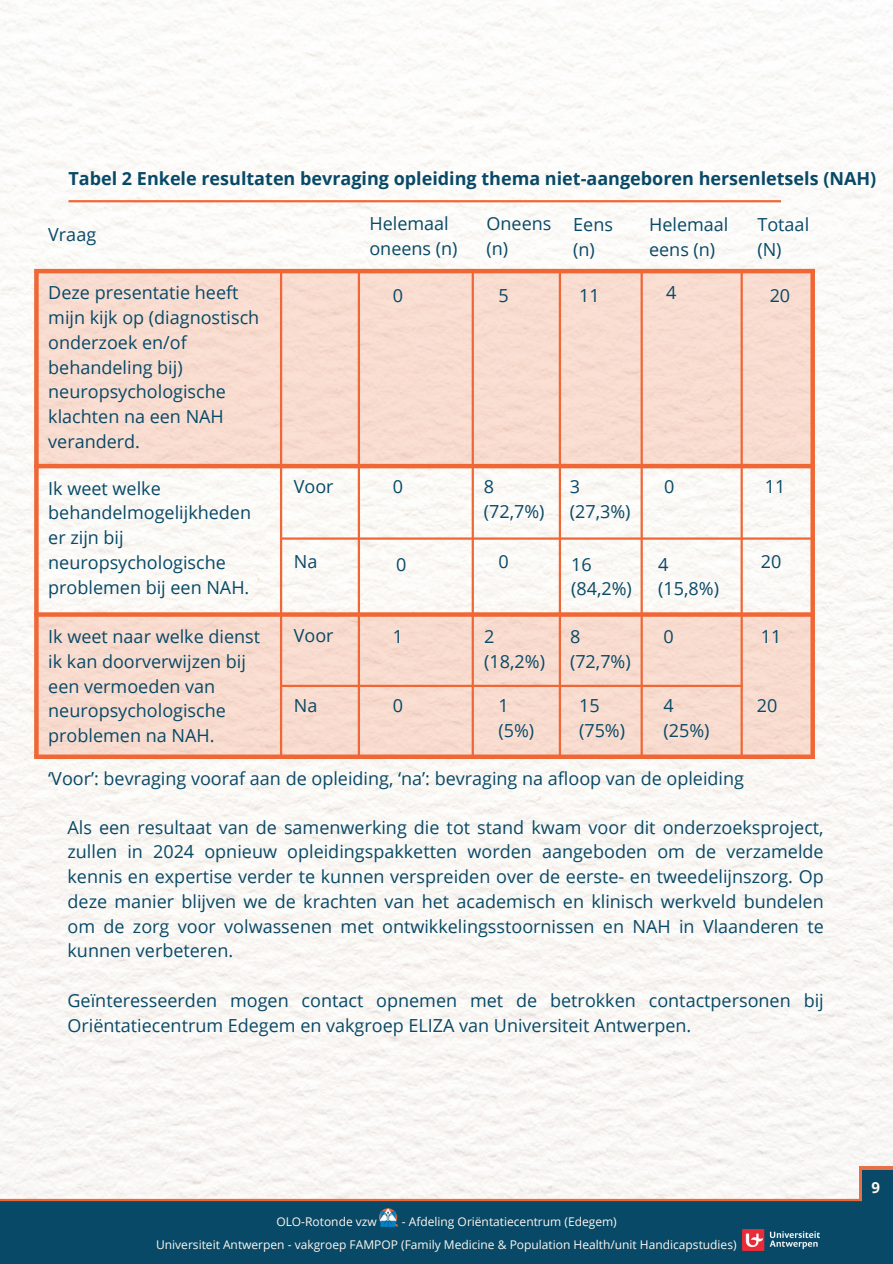
<style>
.page{position:relative;width:893px;height:1264px;background:#fff}
.page>*{position:absolute;margin:0;border:0;box-sizing:border-box;transform-origin:0 0}
.t1{font:18px/24.8px "Open Sans";color:#084967}
.t2{font:700 18px "Open Sans";color:#084967}
.t3{font:700 15px "Open Sans";color:#fff7ef}
.t4{font:12px/23px "Open Sans";color:#fff7ef}
</style>
<div class="page">
<div style="left:0;top:0;width:892px;height:1198px;background:#faf9f6"></div>
<div style="left:0;top:1199px;width:892px;height:64px;background:#084967"></div>
<hr style="left:0;top:1198px;width:892px;height:3px;background:#f06736">
<div style="left:859px;top:1166px;width:33px;height:35px;background:#e87048"></div>
<div style="left:862px;top:1170px;width:30px;height:56px;background:#084967"></div>
<img style="left:380px;top:1208px;width:18px;height:18px">
<img style="left:742px;top:1229px;width:77px;height:21px">
<hr style="left:68px;top:200px;width:713px;height:2px;background:#f06736">
<div style="left:36px;top:271px;width:776px;height:195px;background:#f8dcd0"></div>
<hr style="left:34px;top:464px;width:780px;height:4px;background:#f06736">
<div style="left:36px;top:613px;width:776px;height:143px;background:#f8dbce"></div>
<svg style="left:39px;top:612px;width:771px;height:4px;background:#f07143"></svg>
<div style="left:34px;top:754px;width:780px;height:5px;background:#f06736"></div>
<hr style="left:34px;top:269px;width:780px;height:4px;background:#f06736">
<div style="left:34px;top:271px;width:5px;height:485px;background:#f06736"></div>
<hr style="left:280px;top:271px;width:2px;height:486px;background:#f06736">
<hr style="left:281px;top:537px;width:533px;height:2px;background:#f06736">
<hr style="left:358px;top:271px;width:2px;height:486px;background:#f06736">
<hr style="left:471px;top:271px;width:3px;height:486px;background:#f06736">
<hr style="left:558px;top:271px;width:3px;height:486px;background:#f06736">
<hr style="left:640px;top:271px;width:2px;height:486px;background:#f06736">
<hr style="left:740px;top:271px;width:2px;height:486px;background:#f06736">
<svg style="left:810px;top:273px;width:4px;height:482px;background:#f07548"></svg>
<hr style="left:281px;top:684px;width:461px;height:3px;background:#f06736">
<p class="t2" style="left:68px;top:165px;width:809px">Tabel 2 Enkele resultaten bevraging opleiding thema niet-aangeboren hersenletsels (NAH)</p>
<p class="t1" style="left:48px;top:221px;width:49px">Vraag</p>
<p class="t1" style="left:369px;top:211px;width:90px">Helemaal oneens (n)</p>
<p class="t1" style="left:486px;top:211px;width:66px">Oneens (n)</p>
<p class="t1" style="left:573px;top:211px;width:41px">Eens (n)</p>
<p class="t1" style="left:649px;top:211px;width:81px">Helemaal eens (n)</p>
<p class="t1" style="left:757px;top:211px;width:53px">Totaal (N)</p>
<p class="t1" style="left:48px;top:280px;width:212px">Deze presentatie heeft mijn kijk op (diagnostisch onderzoek en/of behandeling bij) neuropsychologische klachten na een NAH veranderd.</p>
<p class="t1" style="left:392px;top:282px;width:12px">0</p>
<p class="t1" style="left:498px;top:282px;width:12px">5</p>
<p class="t1" style="left:579px;top:282px;width:22px">11</p>
<p class="t1" style="left:666px;top:280px;width:12px">4</p>
<p class="t1" style="left:769px;top:282px;width:22px">20</p>
<p class="t1" style="left:392px;top:474px;width:12px">0</p>
<p class="t1" style="left:484px;top:474px;width:62px">8 (72,7%)</p>
<p class="t1" style="left:569px;top:474px;width:62px">3 (27,3%)</p>
<p class="t1" style="left:664px;top:474px;width:12px">0</p>
<p class="t1" style="left:294px;top:474px;width:41px">Voor</p>
<p class="t1" style="left:48px;top:475px;width:204px">Ik weet welke behandelmogelijkheden er zijn bij neuropsychologische problemen bij een NAH.</p>
<p class="t1" style="left:396px;top:551px;width:12px">0</p>
<p class="t1" style="left:498px;top:549px;width:12px">0</p>
<p class="t1" style="left:571px;top:551px;width:62px">16 (84,2%)</p>
<p class="t1" style="left:658px;top:551px;width:62px">4 (15,8%)</p>
<p class="t1" style="left:392px;top:624px;width:12px">1</p>
<p class="t1" style="left:484px;top:624px;width:62px">2 (18,2%)</p>
<p class="t1" style="left:570px;top:624px;width:62px">8 (72,7%)</p>
<p class="t1" style="left:663px;top:624px;width:12px">0</p>
<p class="t1" style="left:392px;top:693px;width:12px">0</p>
<p class="t1" style="left:498px;top:693px;width:37px">1 (5%)</p>
<p class="t1" style="left:579px;top:693px;width:47px">15 (75%)</p>
<p class="t1" style="left:663px;top:693px;width:47px">4 (25%)</p>
<p class="t1" style="left:48px;top:766px;width:697px">‘Voor’: bevraging vooraf aan de opleiding, ‘na’: bevraging na afloop van de opleiding</p>
<p class="t1" style="left:294px;top:549px;width:25px">Na</p>
<p class="t1" style="left:294px;top:622px;width:41px">Voor</p>
<p class="t1" style="left:48px;top:623px;width:213px">Ik weet naar welke dienst ik kan doorverwijzen bij een vermoeden van neuropsychologische problemen na NAH.</p>
<p class="t1" style="left:294px;top:693px;width:25px">Na</p>
<p class="t1" style="left:764px;top:474px;width:22px">11</p>
<p class="t1" style="left:760px;top:549px;width:22px">20</p>
<p class="t1" style="left:760px;top:624px;width:22px">11</p>
<p class="t1" style="left:756px;top:693px;width:22px">20</p>
<p class="t1" style="left:68px;top:814px;width:757px;text-align:justify">Als een resultaat van de samenwerking die tot stand kwam voor dit onderzoeksproject, zullen in 2024 opnieuw opleidingspakketten worden aangeboden om de verzamelde kennis en expertise verder te kunnen verspreiden over de eerste- en tweedelijnszorg. Op deze manier blijven we de krachten van het academisch en klinisch werkveld bundelen om de zorg voor volwassenen met ontwikkelingsstoornissen en NAH in Vlaanderen te kunnen verbeteren.</p>
<p class="t1" style="left:68px;top:987px;width:757px">Geïnteresseerden mogen contact opnemen met de betrokken contactpersonen bij<br>Oriëntatiecentrum Edegem en vakgroep ELIZA van Universiteit Antwerpen.</p>
<p class="t4" style="left:156px;top:1209px;width:582px;text-indent:246px">- Afdeling Oriëntatiecentrum (Edegem)<br>Universiteit Antwerpen - vakgroep FAMPOP (Family Medicine &amp; Population Health/unit Handicapstudies)</p>
<p class="t4" style="left:276px;top:1209px;width:102px">OLO-Rotonde vzw</p>
<p class="t3" style="left:871px;top:1176px;width:10px">9</p>
</div>
